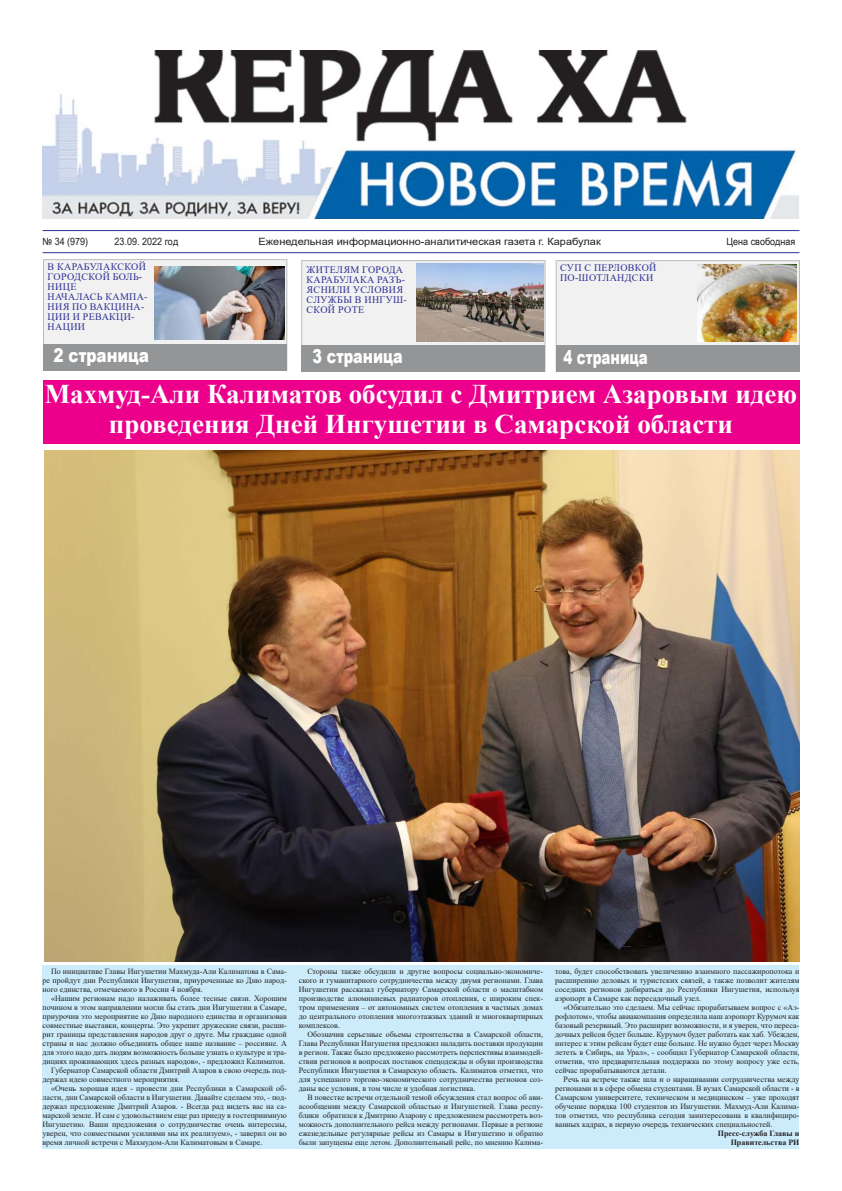
<style>
.page{position:relative;width:842px;height:1191px;background:#fff}
.page>*{position:absolute;margin:0;border:0;box-sizing:border-box;transform-origin:0 0}
.t1{font:700 27px/30px "Times New Roman";color:#fff;text-align:center}
.t2{font:900 19.1px "Arial";color:#fff;scale:.7 1}
.t3{font:900 19.1px "Arial";color:#fff;scale:.75 1}
.t4{font:900 19px "Arial";color:#fff;scale:.8 1}
.t5{font:10px/10px "Times New Roman";letter-spacing:.035em;color:#2e3092}
.t6{font:10px "Arial";color:#221f1f;scale:1.1 1}
.t7{font:10px "Arial Narrow";color:#221f1f;scale:1.1 1}
.t8{font:8px/9px "Times New Roman";color:#221f1f;text-align:justify}
.t9{font:700 8px/9px "Times New Roman";color:#221f1f;text-align:right}
</style>
<div class="page">
<img style="left:43px;top:50px;width:756px;height:169px">
<hr style="left:43px;top:230px;width:756px;height:1px;background:#2e3092">
<hr style="left:43px;top:252px;width:756px;height:1px;background:#2e3092">
<img style="left:44px;top:451px;width:756px;height:510px">
<div style="left:43px;top:259px;width:244px;height:111px;background:#f1f1f2;border:1px solid #bbbdbf"></div>
<div style="left:44px;top:344px;width:243px;height:27px;background:#939597"></div>
<div style="left:301px;top:260px;width:244px;height:111px;background:#f1f1f2;border:1px solid #bbbdbf"></div>
<div style="left:302px;top:345px;width:243px;height:27px;background:#939597"></div>
<div style="left:556px;top:260px;width:244px;height:111px;background:#f1f1f2;border:1px solid #bbbdbf"></div>
<div style="left:556px;top:345px;width:243px;height:27px;background:#939597"></div>
<div style="left:43px;top:380px;width:757px;height:64px;background:#ec008b"></div>
<img style="left:155px;top:267px;width:129px;height:72px">
<div style="left:43px;top:965px;width:756px;height:183px;background:#ccecfb"></div>
<img style="left:416px;top:264px;width:128px;height:78px">
<img style="left:697px;top:264px;width:99px;height:77px">
<p class="t7" style="left:43px;top:234px;width:43px">№ 34 (979)</p>
<p class="t7" style="left:115px;top:234px;width:59px">23.09. 2022 год</p>
<p class="t6" style="left:259px;top:234px;width:313px">Еженедельная информационно-аналитическая газета г. Карабулак</p>
<p class="t7" style="left:727px;top:234px;width:64px">Цена свободная</p>
<p class="t5" style="left:48px;top:261px;width:102px">В КАРАБУЛАКСКОЙ<br>ГОРОДСКОЙ БОЛЬ-<br>НИЦЕ<br>НАЧАЛАСЬ КАМПА-<br>НИЯ ПО ВАКЦИНА-<br>ЦИИ И РЕВАКЦИ-<br>НАЦИИ</p>
<p class="t5" style="left:560px;top:262px;width:98px">СУП С ПЕРЛОВКОЙ<br>ПО-ШОТЛАНДСКИ</p>
<p class="t5" style="left:307px;top:265px;width:102px">ЖИТЕЛЯМ ГОРОДА<br>КАРАБУЛАКА РАЗЪ-<br>ЯСНИЛИ УСЛОВИЯ<br>СЛУЖБЫ В ИНГУШ-<br>СКОЙ РОТЕ</p>
<h2 class="t3" style="left:313px;top:342px;width:122px">3 страница</h2>
<h3 class="t4" style="left:53px;top:344px;width:121px">2 страница</h3>
<h2 class="t2" style="left:564px;top:343px;width:121px">4 страница</h2>
<h1 class="t1" style="left:45px;top:378px;width:754px">Махмуд-Али Калиматов обсудил с Дмитрием Азаровым идею проведения Дней Ингушетии в Самарской области</h1>
<p class="t8" style="left:43px;top:966px;width:246px;text-indent:9px">По инициативе Главы Ингушетии Махмуда-Али Калиматова в Сама&shy;ре пройдут дни Республики Ингушетия, приуроченные ко Дню народ&shy;ного единства, отмечаемого в России 4 ноября.</p>
<p class="t8" style="left:51px;top:993px;width:237px">«Нашим регионам надо налаживать более тесные связи. Хорошим</p>
<p class="t8" style="left:43px;top:1002px;width:246px">почином в этом направлении могли бы стать дни Ингушетии в Самаре,</p>
<p class="t8" style="left:43px;top:1011px;width:246px">приурочив это мероприятие ко Дню народного единства и организовав</p>
<p class="t8" style="left:43px;top:1020px;width:246px">совместные выставки, концерты. Это укрепит дружеские связи, расши-</p>
<p class="t8" style="left:43px;top:1029px;width:246px">рит границы представления народов друг о друге. Мы граждане одной</p>
<p class="t8" style="left:43px;top:1038px;width:246px">страны и нас должно объединять общее наше название – россияне. А</p>
<p class="t8" style="left:43px;top:1047px;width:246px">для этого надо дать людям возможность больше узнать о культуре и тра-</p>
<p class="t8" style="left:43px;top:1056px;width:244px">дициях проживающих здесь разных народов», - предложил Калиматов.</p>
<p class="t8" style="left:51px;top:1065px;width:237px">Губернатор Самарской области Дмитрий Азаров в свою очередь под-</p>
<p class="t8" style="left:43px;top:1074px;width:139px">держал идею совместного мероприятия.</p>
<p class="t8" style="left:51px;top:1083px;width:237px">«Очень хорошая идея - провести дни Республики в Самарской об-</p>
<p class="t8" style="left:43px;top:1092px;width:246px">ласти, дни Самарской области в Ингушетии. Давайте сделаем это, - под-</p>
<p class="t8" style="left:43px;top:1101px;width:246px">держал предложение Дмитрий Азаров. - Всегда рад видеть вас на са-</p>
<p class="t8" style="left:43px;top:1110px;width:246px">марской земле. И сам с удовольствием еще раз приеду в гостеприимную</p>
<p class="t8" style="left:43px;top:1119px;width:246px">Ингушетию. Ваши предложения о сотрудничестве очень интересны,</p>
<p class="t8" style="left:43px;top:1128px;width:246px">уверен, что совместными усилиями мы их реализуем», - заверил он во</p>
<p class="t8" style="left:43px;top:1137px;width:221px">время личной встречи с Махмудом-Али Калиматовым в Самаре.</p>
<p class="t8" style="left:299px;top:966px;width:246px;text-indent:9px">Стороны также обсудили и другие вопросы социально-экономиче&shy;ского и гуманитарного сотрудничества между двумя регионами. Глава Ингушетии рассказал губернатору Самарской области о масштабном производстве алюминиевых радиаторов отопления, с широким спек&shy;тром применения – от автономных систем отопления в частных домах до центрального отопления многоэтажных зданий и многоквартирных комплексов.</p>
<p class="t8" style="left:299px;top:1029px;width:246px;text-indent:9px">Обозначив серьезные объемы строительства в Самарской области, Глава Республики Ингушетия предложил наладить поставки продукции в регион. Также было предложено рассмотреть перспективы взаимодей&shy;ствия регионов в вопросах поставок спецодежды и обуви производства Республики Ингушетия в Самарскую область. Калиматов отметил, что для успешного торгово-экономического сотрудничества регионов соз&shy;даны все условия, в том числе и удобная логистика.</p>
<p class="t8" style="left:299px;top:1092px;width:246px;text-indent:9px">В повестке встречи отдельной темой обсуждения стал вопрос об ави&shy;асообщении между Самарской областью и Ингушетией. Глава респу&shy;блики обратился к Дмитрию Азарову с предложением рассмотреть воз&shy;можность дополнительного рейса между регионами. Первые в регионе еженедельные регулярные рейсы из Самары в Ингушетию и обратно были запущены еще летом. Дополнительный рейс, по мнению Калима-</p>
<p class="t8" style="left:555px;top:966px;width:246px">това, будет способствовать увеличению взаимного пассажиропотока и расширению деловых и туристских связей, а также позволит жителям соседних регионов добираться до Республики Ингушетия, используя аэропорт в Самаре как пересадочный узел.</p>
<p class="t8" style="left:555px;top:1002px;width:246px;text-indent:9px">«Обязательно это сделаем. Мы сейчас прорабатываем вопрос с «Аэ&shy;рофлотом», чтобы авиакомпания определила наш аэропорт Курумоч как базовый резервный. Это расширит возможности, и я уверен, что переса&shy;дочных рейсов будет больше. Курумоч будет работать как хаб. Убежден, интерес к этим рейсам будет еще больше. Не нужно будет через Москву лететь в Сибирь, на Урал», - сообщил Губернатор Самарской области, отметив, что предварительная поддержка по этому вопросу уже есть, сейчас прорабатываются детали.</p>
<p class="t8" style="left:555px;top:1074px;width:246px;text-indent:9px">Речь на встрече также шла и о наращивании сотрудничества между регионами и в сфере обмена студентами. В вузах Самарской области - в Самарском университете, техническом и медицинском – уже проходят обучение порядка 100 студентов из Ингушетии. Махмуд-Али Калима&shy;тов отметил, что республика сегодня заинтересована в квалифициро&shy;ванных кадрах, в первую очередь технических специальностей.</p>
<p class="t9" style="left:718px;top:1128px;width:83px">Пресс-служба Главы и<br>Правительства РИ</p>
</div>
